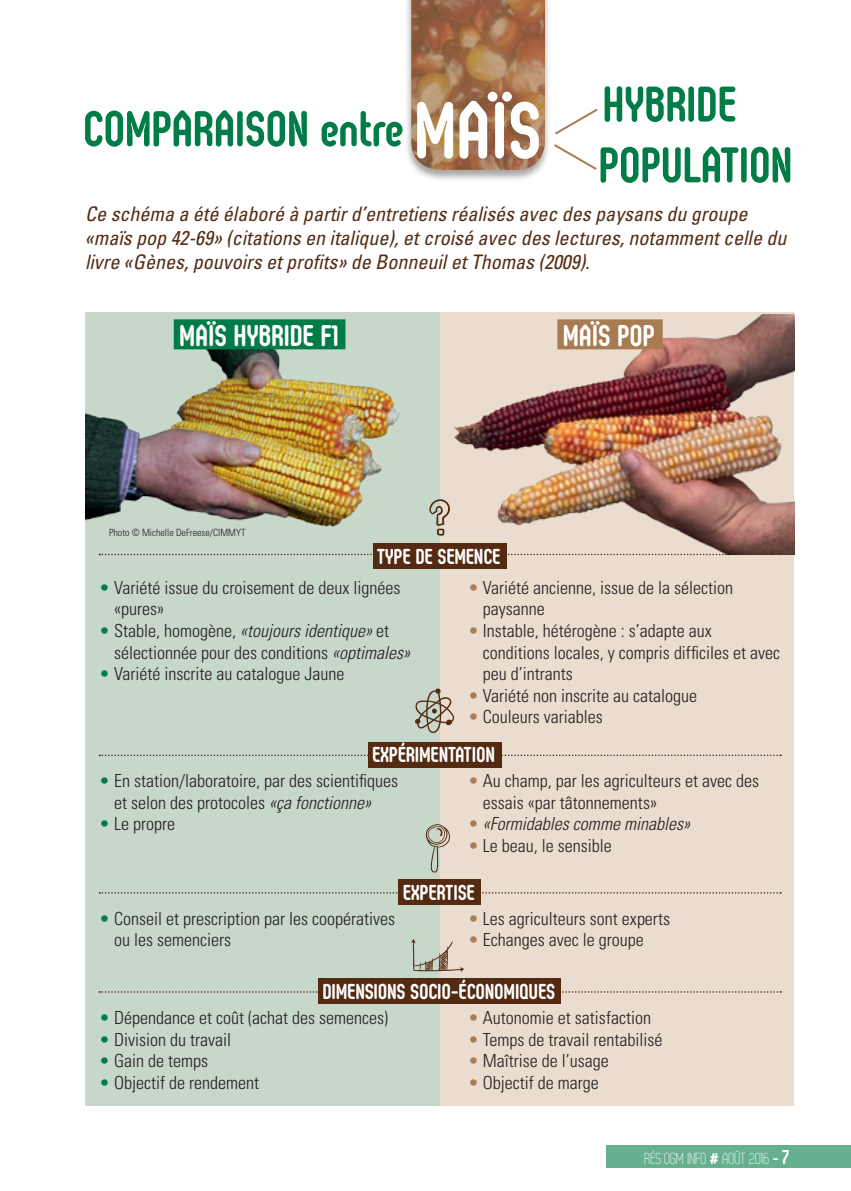
<style>
.page{position:relative;width:851px;height:1191px;background:#fff}
.page>*{position:absolute;margin:0;border:0;box-sizing:border-box;transform-origin:0 0}
.t1{font:700 50px/60.8px "Oval";color:#007c47}
.t2{font:700 30px "Oval";color:#fff}
.t3{font:700 21.6px "Oval";color:#fff}
.t4{font:italic condensed 20px/24px "Univers LT Std";color:#542b12}
.t5{font:300 condensed 18px/21.6px "Univers LT Std";color:#231f20}
.t6{font:italic 300 condensed 18px "Univers LT Std";color:#231f20}
.t7{font:300 16px "Oval";color:#fff}
.t8{font:300 condensed 10px "Univers LT Std";color:#231f20}
.s1{font-size:80px;color:#fff}
.s2{color:#007c47}
.s3{font-style:italic}
.s4{color:#a97b50}
.s5{font-style:normal;color:#a97b50}
.s6{font-weight:700}
.s7{font-weight:700;font-size:20px}
</style>
<div class="page">
<div style="left:404px;top:0;width:146px;height:182px;background:#231f20;opacity:.4"></div>
<img style="left:411px;top:0;width:134px;height:170px">
<div style="left:439px;top:312px;width:355px;height:794px;background:#eaddcf"></div>
<div style="left:85px;top:312px;width:354px;height:794px;background:#c7d8cb"></div>
<svg style="left:99px;top:554px;width:682px;height:1px"></svg>
<svg style="left:99px;top:754px;width:682px;height:2px"></svg>
<svg style="left:99px;top:892px;width:682px;height:1px"></svg>
<svg style="left:99px;top:991px;width:682px;height:1px"></svg>
<hr style="left:0;top:733px;width:1px;height:373px;background:#007c47">
<svg style="left:555px;top:108px;width:43px;height:27px"></svg>
<svg style="left:554px;top:144px;width:43px;height:26px"></svg>
<img style="left:85px;top:324px;width:315px;height:203px">
<img style="left:453px;top:314px;width:341px;height:240px">
<div style="left:174px;top:319px;width:171px;height:30px;background:#007c47"></div>
<div style="left:557px;top:319px;width:105px;height:30px;background:#a97b50"></div>
<div style="left:373px;top:543px;width:133px;height:26px;background:#542b12"></div>
<div style="left:368px;top:741px;width:133px;height:26px;background:#542b12"></div>
<div style="left:398px;top:879px;width:82px;height:26px;background:#542b12"></div>
<div style="left:318px;top:978px;width:243px;height:26px;background:#542b12"></div>
<svg style="left:415px;top:688px;width:40px;height:46px"></svg>
<svg style="left:425px;top:824px;width:25px;height:49px"></svg>
<svg style="left:429px;top:498px;width:21px;height:38px"></svg>
<svg style="left:411px;top:939px;width:53px;height:32px"></svg>
<div style="left:606px;top:1145px;width:244px;height:22px;background:#66b090"></div>
<h1 class="t1" style="left:85px;top:97px;width:461px">COMPARAISON entre <span class="s1">MAÏS</span></h1>
<h1 class="t1" style="left:600px;top:73px;width:195px">HYBRIDE<br>POPULATION</h1>
<p class="t4" style="left:85px;top:202px;width:702px">Ce schéma a été élaboré à partir d’entretiens réalisés avec des paysans du groupe «maïs pop 42-69» (citations en italique), et croisé avec des lectures, notamment celle du livre «Gènes, pouvoirs et profits» de Bonneuil et Thomas (2009).</p>
<h2 class="t2" style="left:180px;top:318px;width:161px">MAÏS HYBRIDE F1</h2>
<h2 class="t2" style="left:564px;top:318px;width:93px">MAÏS POP</h2>
<p class="t8" style="left:109px;top:526px;width:138px">Photo © Michelle DeFreese/CIMMYT</p>
<p class="t3" style="left:378px;top:544px;width:125px">TYPE DE SEMENCE</p>
<p class="t5" style="left:114px;top:576px;width:288px;text-indent:-15px"><span class="s2">•</span> Variété issue du croisement de deux lignées «pures»</p>
<p class="t5" style="left:114px;top:620px;width:297px;text-indent:-15px"><span class="s2">•</span> Stable, homogène, <span class="s3">«toujours identique»</span> et sélectionnée pour des conditions <span class="s3">«optimales»</span></p>
<p class="t5" style="left:99px;top:663px;width:247px"><span class="s2">•</span> Variété inscrite au catalogue Jaune</p>
<p class="t5" style="left:483px;top:576px;width:252px;text-indent:-15px"><span class="s4">•</span> Variété ancienne, issue de la sélection paysanne</p>
<p class="t5" style="left:483px;top:620px;width:298px;text-indent:-15px"><span class="s4">•</span> Instable, hétérogène : s’adapte aux conditions locales, y compris difficiles et avec peu d’intrants</p>
<p class="t5" style="left:468px;top:684px;width:231px"><span class="s4">•</span> Variété non inscrite au catalogue</p>
<p class="t5" style="left:468px;top:706px;width:136px"><span class="s4">•</span> Couleurs variables</p>
<p class="t3" style="left:373px;top:742px;width:124px">EXPÉRIMENTATION</p>
<p class="t5" style="left:114px;top:770px;width:285px;text-indent:-15px"><span class="s2">•</span> En station/laboratoire, par des scientifiques et selon des protocoles <span class="s3">«ça fonctionne»</span></p>
<p class="t5" style="left:99px;top:813px;width:77px"><span class="s2">•</span> Le propre</p>
<p class="t5" style="left:483px;top:770px;width:277px;text-indent:-15px"><span class="s4">•</span> Au champ, par les agriculteurs et avec des essais «par tâtonnements»</p>
<p class="t6" style="left:468px;top:813px;width:223px"><span class="s5">•</span> «Formidables comme minables»</p>
<p class="t5" style="left:468px;top:835px;width:145px"><span class="s4">•</span> Le beau, le sensible</p>
<p class="t5" style="left:114px;top:907px;width:282px;text-indent:-15px"><span class="s2">•</span> Conseil et prescription par les coopératives ou les semenciers</p>
<p class="t3" style="left:403px;top:879px;width:73px">EXPERTISE</p>
<p class="t5" style="left:468px;top:907px;width:203px"><span class="s4">•</span> Les agriculteurs sont experts</p>
<p class="t5" style="left:468px;top:929px;width:177px"><span class="s4">•</span> Echanges avec le groupe</p>
<p class="t3" style="left:323px;top:979px;width:234px">DIMENSIONS SOCIO-ÉCONOMIQUES</p>
<p class="t5" style="left:99px;top:1006px;width:290px"><span class="s2">•</span> Dépendance et coût (achat des semences)</p>
<p class="t5" style="left:99px;top:1028px;width:133px"><span class="s2">•</span> Division du travail</p>
<p class="t5" style="left:99px;top:1050px;width:110px"><span class="s2">•</span> Gain de temps</p>
<p class="t5" style="left:99px;top:1071px;width:161px"><span class="s2">•</span> Objectif de rendement</p>
<p class="t5" style="left:468px;top:1006px;width:184px"><span class="s4">•</span> Autonomie et satisfaction</p>
<p class="t5" style="left:468px;top:1028px;width:196px"><span class="s4">•</span> Temps de travail rentabilisé</p>
<p class="t5" style="left:468px;top:1050px;width:142px"><span class="s4">•</span> Maîtrise de l’usage</p>
<p class="t5" style="left:468px;top:1071px;width:132px"><span class="s4">•</span> Objectif de marge</p>
<p class="t7" style="left:644px;top:1150px;width:147px">RÉS’OGM INFO <span class="s6">#</span> AOÛT 2016 <span class="s6">-</span> <span class="s7">7</span></p>
</div>
